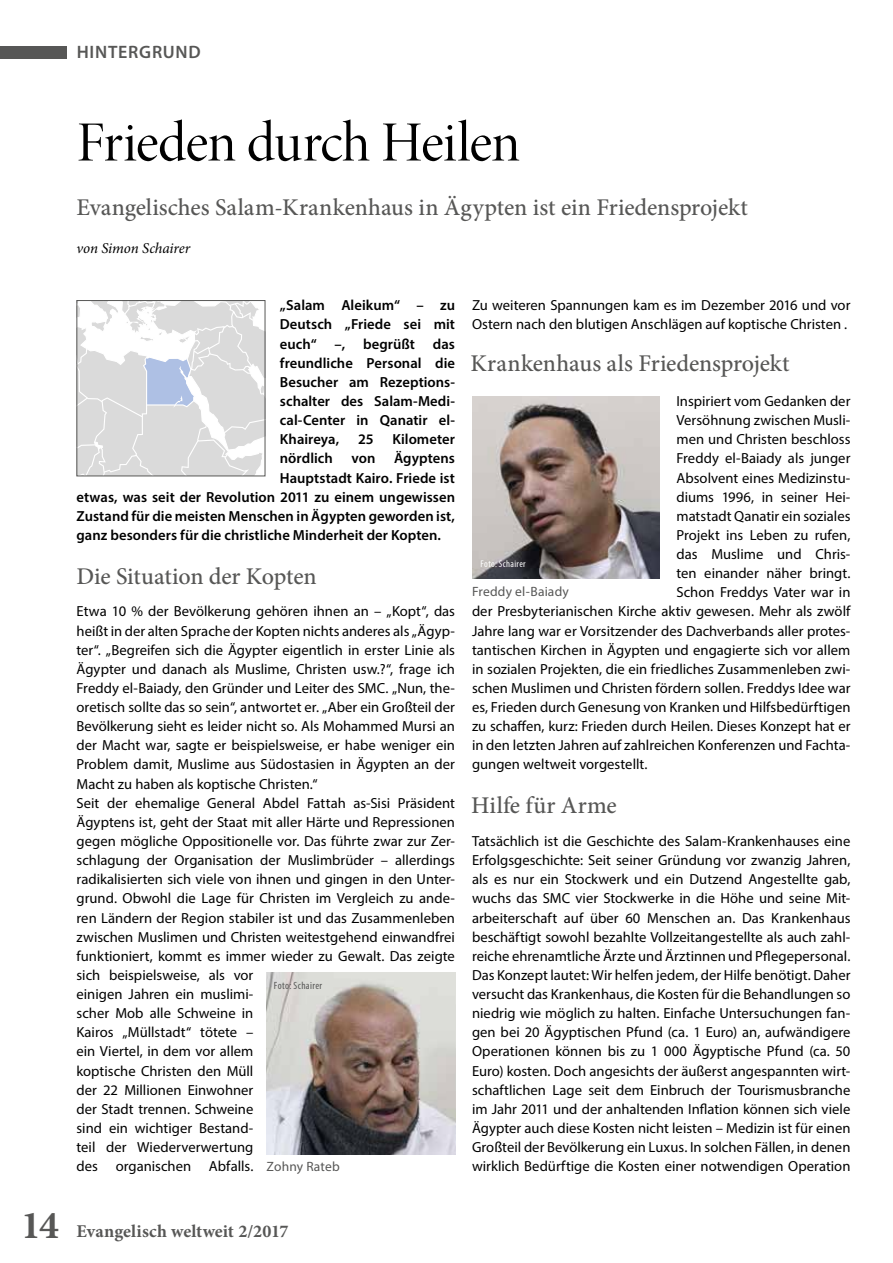
<style>
.page{position:relative;width:893px;height:1263px;background:#fff}
.page>*{position:absolute;margin:0;border:0;box-sizing:border-box;transform-origin:0 0}
.t1{font:57px "Minion Pro Disp";letter-spacing:-.015em;color:#000}
.t2{font:700 39.6px "Minion Pro";color:#575756}
.t3{font:500 24px "Minion Pro";letter-spacing:-.005em;color:#575756}
.t4{font:700 18px "Minion Pro";letter-spacing:.005em;color:#575756}
.t5{font:600 18px "Myriad Pro";letter-spacing:.04em;color:#575756}
.t6{font:italic 15px "Minion Pro";letter-spacing:-.01em;color:#000}
.t7{font:14.7px/19.2px "Myriad Pro";color:#000}
.t8{font:600 14.7px/19.2px "Myriad Pro";letter-spacing:.005em;color:#000;text-align:justify}
.t9{font:13.5px "Myriad Pro";letter-spacing:.015em;color:#575756}
.t10{font:condensed 10.5px "Myriad Pro";letter-spacing:.035em;color:#575756}
.t11{font:condensed 9.75px "Myriad Pro";letter-spacing:.035em;color:#fff}
</style>
<div class="page">
<img style="left:472px;top:397px;width:187px;height:181px">
<img style="left:266px;top:972px;width:189px;height:182px">
<svg style="left:79px;top:302px;width:184px;height:172px"></svg>
<div style="left:0;top:46px;width:66px;height:12px;background:#575756"></div>
<p class="t5" style="left:77px;top:41px;width:126px">HINTERGRUND</p>
<h1 class="t1" style="left:77px;top:108px;width:445px">Frieden durch Heilen</h1>
<h3 class="t3" style="left:77px;top:191px;width:673px">Evangelisches Salam-Krankenhaus in Ägypten ist ein Friedensprojekt</h3>
<p class="t6" style="left:77px;top:238px;width:115px">von Simon Schairer</p>
<h2 class="t2" style="left:21px;top:1198px;width:39px">14</h2>
<p class="t8" style="left:280px;top:295px;width:177px">„Salam Aleikum“ – zu Deutsch „Friede sei mit euch“ –, begrüßt das freundliche Personal die Besucher am Rezeptions&shy;schalter des Salam-Medi&shy;cal-Center in Qanatir el-Khaireya,</p>
<p class="t8" style="left:358px;top:429px;width:17px">25</p>
<p class="t8" style="left:392px;top:429px;width:64px">Kilometer</p>
<p class="t8" style="left:280px;top:448px;width:55px">nördlich</p>
<p class="t8" style="left:351px;top:448px;width:25px">von</p>
<p class="t8" style="left:394px;top:448px;width:62px">Ägyptens</p>
<p class="t8" style="left:280px;top:468px;width:177px">Hauptstadt Kairo. Friede ist</p>
<p class="t8" style="left:77px;top:487px;width:380px">etwas, was seit der Revolution 2011 zu einem ungewissen</p>
<p class="t8" style="left:77px;top:506px;width:380px">Zustand für die meisten Menschen in Ägypten geworden ist,</p>
<p class="t8" style="left:77px;top:525px;width:366px">ganz besonders für die christliche Minderheit der Kopten.</p>
<h3 class="t3" style="left:77px;top:560px;width:242px">Die Situation der Kopten</h3>
<p class="t7" style="left:77px;top:602px;width:380px">Etwa 10 % der Bevölkerung gehören ihnen an – „Kopt“, das heißt in der alten Sprache der Kopten nichts anderes als „Ägyp&shy;ter“. „Begreifen sich die Ägypter eigentlich in erster Linie als Ägypter und danach als Muslime, Christen usw.?“, frage ich Freddy el-Baiady, den Gründer und Leiter des SMC. „Nun, the&shy;oretisch sollte das so sein“, antwortet er. „Aber ein Großteil der Bevölkerung sieht es leider nicht so. Als Mohammed Mursi an der Macht war, sagte er beispielsweise, er habe weniger ein Problem damit, Muslime aus Südostasien in Ägypten an der Macht zu haben als koptische Christen.“<br>Seit der ehemalige General Abdel Fattah as-Sisi Präsident Ägyptens ist, geht der Staat mit aller Härte und Repressionen gegen mögliche Oppositionelle vor. Das führte zwar zur Zer&shy;schlagung der Organisation der Muslimbrüder – allerdings radikalisierten sich viele von ihnen und gingen in den Unter&shy;grund. Obwohl die Lage für Christen im Vergleich zu ande&shy;ren Ländern der Region stabiler ist und das Zusammenleben zwischen Muslimen und Christen weitestgehend einwandfrei funktioniert, kommt es immer wieder zu Gewalt. Das zeigte sich beispielsweise, als vor<br>einigen Jahren ein muslimi-<br>scher Mob alle Schweine in<br>Kairos „Müllstadt“ tötete –<br>ein Viertel, in dem vor allem<br>koptische Christen den Müll<br>der 22 Millionen Einwohner<br>der Stadt trennen. Schweine<br>sind ein wichtiger Bestand-<br>teil der Wiederverwertung<br>des organischen Abfalls.</p>
<p class="t10" style="left:274px;top:979px;width:50px">Foto: Schairer</p>
<p class="t9" style="left:267px;top:1158px;width:75px">Zohny Rateb</p>
<p class="t7" style="left:472px;top:296px;width:380px">Zu weiteren Spannungen kam es im Dezember 2016 und vor<br>Ostern nach den blutigen Anschlägen auf koptische Christen .</p>
<h3 class="t3" style="left:470px;top:347px;width:321px">Krankenhaus als Friedensprojekt</h3>
<p class="t7" style="left:676px;top:391px;width:175px">Inspiriert vom Gedanken der</p>
<p class="t7" style="left:676px;top:410px;width:175px">Versöhnung zwischen Musli-</p>
<p class="t7" style="left:676px;top:429px;width:175px">men und Christen beschloss</p>
<p class="t7" style="left:676px;top:449px;width:175px">Freddy el-Baiady als junger</p>
<p class="t7" style="left:676px;top:468px;width:175px">Absolvent eines Medizinstu-</p>
<p class="t7" style="left:676px;top:487px;width:175px">diums 1996, in seiner Hei-</p>
<p class="t7" style="left:676px;top:506px;width:175px">matstadt Qanatir ein soziales</p>
<p class="t7" style="left:676px;top:525px;width:175px">Projekt ins Leben zu rufen,</p>
<p class="t7" style="left:676px;top:544px;width:175px">das Muslime und Chris-</p>
<p class="t7" style="left:676px;top:563px;width:175px">ten einander näher bringt.</p>
<p class="t7" style="left:676px;top:582px;width:175px">Schon Freddys Vater war in</p>
<p class="t7" style="left:472px;top:602px;width:380px">der Presbyterianischen Kirche aktiv gewesen. Mehr als zwölf</p>
<p class="t7" style="left:472px;top:621px;width:380px">Jahre lang war er Vorsitzender des Dachverbands aller protes-</p>
<p class="t7" style="left:472px;top:640px;width:380px">tantischen Kirchen in Ägypten und engagierte sich vor allem</p>
<p class="t7" style="left:472px;top:659px;width:380px">in sozialen Projekten, die ein friedliches Zusammenleben zwi-</p>
<p class="t7" style="left:472px;top:678px;width:380px">schen Muslimen und Christen fördern sollen. Freddys Idee war</p>
<p class="t7" style="left:472px;top:697px;width:380px">es, Frieden durch Genesung von Kranken und Hilfsbedürftigen</p>
<p class="t7" style="left:472px;top:716px;width:380px">zu schaffen, kurz: Frieden durch Heilen. Dieses Konzept hat er</p>
<p class="t7" style="left:472px;top:736px;width:380px">in den letzten Jahren auf zahlreichen Konferenzen und Fachta-</p>
<p class="t7" style="left:472px;top:755px;width:177px">gungen weltweit vorgestellt.</p>
<p class="t11" style="left:480px;top:558px;width:47px">Foto: Schairer</p>
<p class="t9" style="left:472px;top:583px;width:98px">Freddy el-Baiady</p>
<h3 class="t3" style="left:471px;top:789px;width:147px">Hilfe für Arme</h3>
<p class="t7" style="left:472px;top:831px;width:380px;text-align:justify">Tatsächlich ist die Geschichte des Salam-Krankenhauses eine Erfolgsgeschichte: Seit seiner Gründung vor zwanzig Jahren, als es nur ein Stockwerk und ein Dutzend Angestellte gab, wuchs das SMC vier Stockwerke in die Höhe und seine Mit&shy;arbeiterschaft auf über 60 Menschen an. Das Krankenhaus beschäftigt sowohl bezahlte Vollzeitangestellte als auch zahl&shy;reiche ehrenamtliche Ärzte und Ärztinnen und Pflegepersonal.<br>Das Konzept lautet: Wir helfen jedem, der Hilfe benötigt. Daher versucht das Krankenhaus, die Kosten für die Behandlungen so niedrig wie möglich zu halten. Einfache Untersuchungen fan&shy;gen bei 20 Ägyptischen Pfund (ca. 1 Euro) an, aufwändigere Operationen können bis zu 1 000 Ägyptische Pfund (ca. 50<br>Euro) kosten. Doch angesichts der äußerst angespannten wirt&shy;schaftlichen Lage seit dem Einbruch der Tourismusbranche im Jahr 2011 und der anhaltenden Inflation können sich viele Ägypter auch diese Kosten nicht leisten – Medizin ist für einen Großteil der Bevölkerung ein Luxus. In solchen Fällen, in denen wirklich Bedürftige die Kosten einer notwendigen Operation</p>
<p class="t4" style="left:77px;top:1219px;width:213px">Evangelisch weltweit 2/2017</p>
</div>
